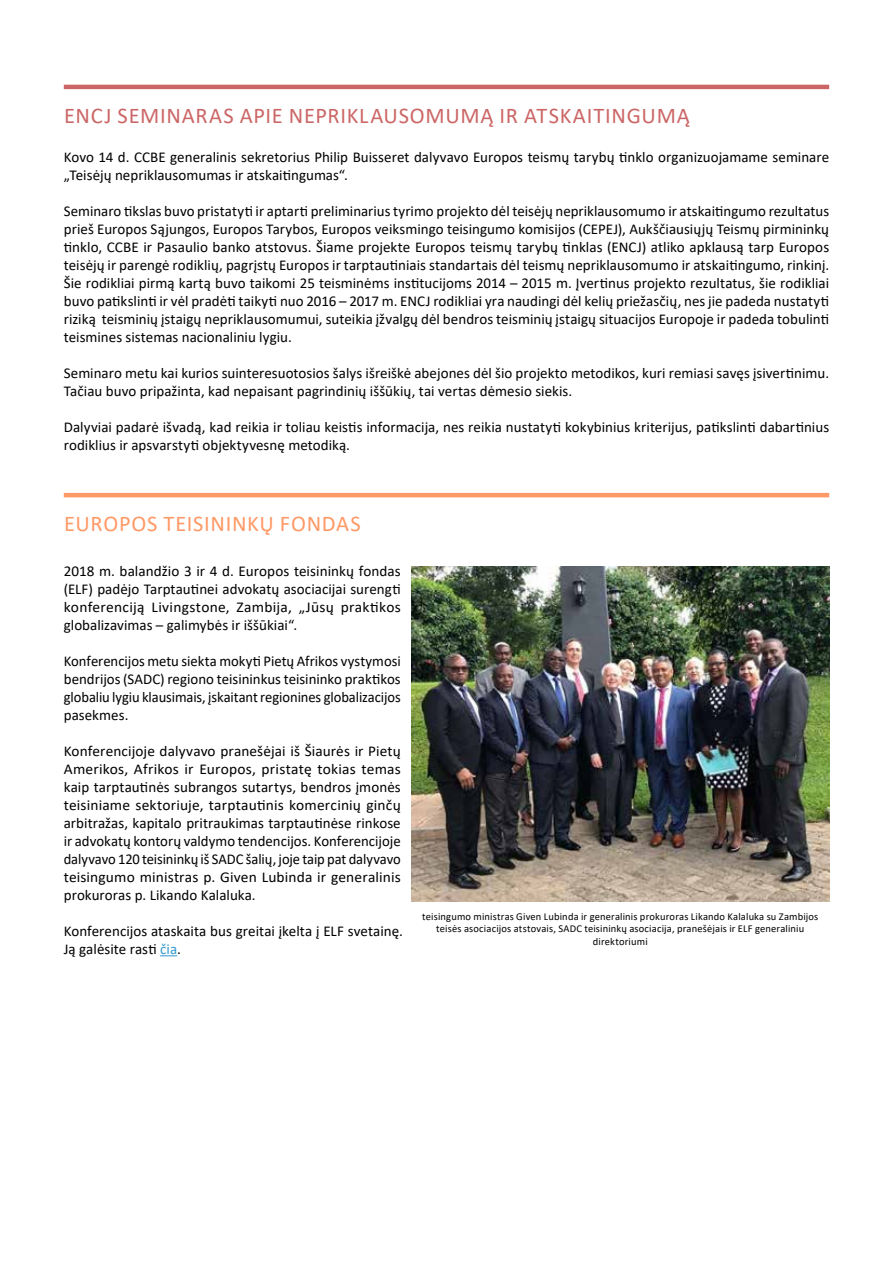
<style>
.page{position:relative;width:893px;height:1263px;background:#fff}
.page>*{position:absolute;margin:0;border:0;box-sizing:border-box;transform-origin:0 0}
.t1{font:22.5px "Calibri";letter-spacing:.03em;color:#c66}
.t2{font:22.5px "Calibri";letter-spacing:.03em;color:#f96}
.t3{font:15px/18px "Calibri";color:#000;text-align:justify}
.t4{font:10.5px/12.6px "Calibri";letter-spacing:.015em;color:#000;text-align:center}
.s1{color:#39c}
</style>
<div class="page">
<svg style="left:160px;top:955px;width:17px;height:1px"></svg>
<img style="left:411px;top:566px;width:418px;height:335px">
<hr style="left:64px;top:493px;width:765px;height:4px;background:#f96">
<hr style="left:64px;top:85px;width:765px;height:4px;background:#c66">
<h1 class="t1" style="left:64px;top:100px;width:627px">ENCJ SEMINARAS APIE NEPRIKLAUSOMUMĄ IR ATSKAITINGUMĄ</h1>
<p class="t3" style="left:64px;top:148px;width:767px">Kovo 14 d. CCBE generalinis sekretorius Philip Buisseret dalyvavo Europos teismų tarybų tinklo organizuojamame seminare „Teisėjų nepriklausomumas ir atskaitingumas“.</p>
<p class="t3" style="left:64px;top:202px;width:767px">Seminaro tikslas buvo pristatyti ir aptarti preliminarius tyrimo projekto dėl teisėjų nepriklausomumo ir atskaitingumo rezultatus prieš Europos Sąjungos, Europos Tarybos, Europos veiksmingo teisingumo komisijos (CEPEJ), Aukščiausiųjų Teismų pirmininkų tinklo, CCBE ir Pasaulio banko atstovus. Šiame projekte Europos teismų tarybų tinklas (ENCJ) atliko apklausą tarp Europos teisėjų ir parengė rodiklių, pagrįstų Europos ir tarptautiniais standartais dėl teismų nepriklausomumo ir atskaitingumo, rinkinį.<br>Šie rodikliai pirmą kartą buvo taikomi 25 teisminėms institucijoms 2014 – 2015 m. Įvertinus projekto rezultatus, šie rodikliai buvo patikslinti ir vėl pradėti taikyti nuo 2016 – 2017 m. ENCJ rodikliai yra naudingi dėl kelių priežasčių, nes jie padeda nustatyti riziką teisminių įstaigų nepriklausomumui, suteikia įžvalgų dėl bendros teisminių įstaigų situacijos Europoje ir padeda tobulinti teismines sistemas nacionaliniu lygiu.</p>
<p class="t3" style="left:64px;top:364px;width:767px">Seminaro metu kai kurios suinteresuotosios šalys išreiškė abejones dėl šio projekto metodikos, kuri remiasi savęs įsivertinimu.<br>Tačiau buvo pripažinta, kad nepaisant pagrindinių iššūkių, tai vertas dėmesio siekis.</p>
<p class="t3" style="left:64px;top:418px;width:767px">Dalyviai padarė išvadą, kad reikia ir toliau keistis informacija, nes reikia nustatyti kokybinius kriterijus, patikslinti dabartinius rodiklius ir apsvarstyti objektyvesnę metodiką.</p>
<h1 class="t2" style="left:64px;top:508px;width:298px">EUROPOS TEISININKŲ FONDAS</h1>
<p class="t3" style="left:64px;top:562px;width:338px">2018 m. balandžio 3 ir 4 d. Europos teisininkų fondas (ELF) padėjo Tarptautinei advokatų asociacijai surengti konferenciją Livingstone, Zambija, „Jūsų praktikos globalizavimas – galimybės ir iššūkiai“.</p>
<p class="t3" style="left:64px;top:652px;width:338px">Konferencijos metu siekta mokyti Pietų Afrikos vystymosi bendrijos (SADC) regiono teisininkus teisininko praktikos globaliu lygiu klausimais, įskaitant regionines globalizacijos pasekmes.</p>
<p class="t3" style="left:64px;top:742px;width:338px">Konferencijoje dalyvavo pranešėjai iš Šiaurės ir Pietų Amerikos, Afrikos ir Europos, pristatę tokias temas kaip tarptautinės subrangos sutartys, bendros įmonės teisiniame sektoriuje, tarptautinis komercinių ginčų arbitražas, kapitalo pritraukimas tarptautinėse rinkose ir advokatų kontorų valdymo tendencijos. Konferencijoje dalyvavo 120 teisininkų iš SADC šalių, joje taip pat dalyvavo teisingumo ministras p. Given Lubinda ir generalinis prokuroras p. Likando Kalaluka.</p>
<p class="t3" style="left:64px;top:922px;width:341px">Konferencijos ataskaita bus greitai įkelta į ELF svetainę.<br>Ją galėsite rasti <span class="s1">čia</span>.</p>
<p class="t4" style="left:422px;top:909px;width:398px">teisingumo ministras Given Lubinda ir generalinis prokuroras Likando Kalaluka su Zambijos teisės asociacijos atstovais, SADC teisininkų asociacija, pranešėjais ir ELF generaliniu direktoriumi</p>
</div>
